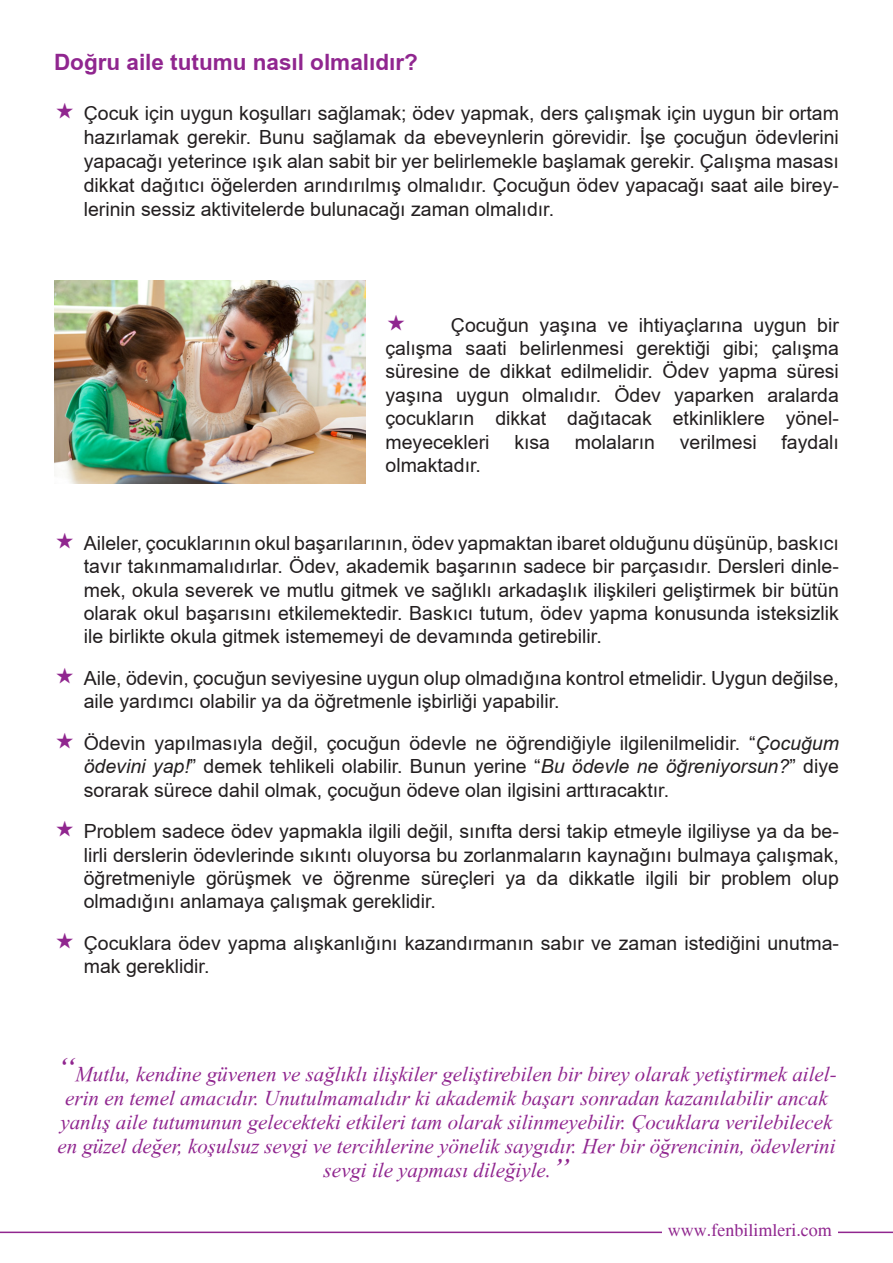
<style>
.page{position:relative;width:893px;height:1263px;background:#fff}
.page>*{position:absolute;margin:0;border:0;box-sizing:border-box;transform-origin:0 0}
.t1{font:700 22.5px "TR Arial";color:#90268f}
.t2{font:italic 21px/24px "TR Times New Roman";color:#90268f;text-align:center}
.t3{font:19.5px/23.4px "TR Arial";color:#231f20;text-align:justify}
.t4{font:18px "Times";color:#90268f}
.s1{font-style:italic}
.s2{font-size:34.5px}
.s3{font-size:33px}
</style>
<div class="page">
<hr style="left:0;top:1231px;width:893px;height:2px;background:#90268f">
<div style="left:662px;top:1224px;width:176px;height:18px;background:#fff"></div>
<img style="left:54px;top:281px;width:312px;height:202px">
<p class="t1" style="left:54px;top:47px;width:365px">Doğru aile tutumu nasıl olmalıdır?</p>
<p class="t3" style="left:84px;top:101px;width:757px;line-height:24px">Çocuk için uygun koşulları sağlamak; ödev yapmak, ders çalışmak için uygun bir ortam hazırlamak gerekir. Bunu sağlamak da ebeveynlerin görevidir. İşe çocuğun ödevlerini yapacağı yeterince ışık alan sabit bir yer belirlemekle başlamak gerekir. Çalışma masası dikkat dağıtıcı öğelerden arındırılmış olmalıdır. Çocuğun ödev yapacağı saat aile birey&shy;lerinin sessiz aktivitelerde bulunacağı zaman olmalıdır.</p>
<p class="t3" style="left:386px;top:313px;width:455px;text-indent:65px">Çocuğun yaşına ve ihtiyaçlarına uygun bir çalışma saati belirlenmesi gerektiği gibi; çalışma süresine de dikkat edilmelidir. Ödev yapma süresi yaşına uygun olmalıdır. Ödev yaparken aralarda çocukların dikkat dağıtacak etkinliklere yönel&shy;meyecekleri</p>
<p class="t3" style="left:514px;top:430px;width:37px">kısa</p>
<p class="t3" style="left:575px;top:430px;width:82px">molaların</p>
<p class="t3" style="left:680px;top:430px;width:78px">verilmesi</p>
<p class="t3" style="left:781px;top:430px;width:59px">faydalı</p>
<p class="t3" style="left:386px;top:453px;width:97px">olmaktadır.</p>
<p class="t3" style="left:84px;top:531px;width:757px">Aileler, çocuklarının okul başarılarının, ödev yapmaktan ibaret olduğunu düşünüp, baskıcı tavır takınmamalıdırlar. Ödev, akademik başarının sadece bir parçasıdır. Dersleri dinle&shy;mek, okula severek ve mutlu gitmek ve sağlıklı arkadaşlık ilişkileri geliştirmek bir bütün olarak okul başarısını etkilemektedir. Baskıcı tutum, ödev yapma konusunda isteksizlik ile birlikte okula gitmek istememeyi de devamında getirebilir.</p>
<p class="t3" style="left:84px;top:666px;width:757px">Aile, ödevin, çocuğun seviyesine uygun olup olmadığına kontrol etmelidir. Uygun değilse, aile yardımcı olabilir ya da öğretmenle işbirliği yapabilir.</p>
<p class="t3" style="left:84px;top:731px;width:757px">Ödevin yapılmasıyla değil, çocuğun ödevle ne öğrendiğiyle ilgilenilmelidir. “<span class="s1">Çocuğum ödevini yap!</span>” demek tehlikeli olabilir. Bunun yerine “<span class="s1">Bu ödevle ne öğreniyorsun?</span>” diye sorarak sürece dahil olmak, çocuğun ödeve olan ilgisini arttıracaktır.</p>
<p class="t3" style="left:84px;top:819px;width:757px">Problem sadece ödev yapmakla ilgili değil, sınıfta dersi takip etmeyle ilgiliyse ya da be&shy;lirli derslerin ödevlerinde sıkıntı oluyorsa bu zorlanmaların kaynağını bulmaya çalışmak, öğretmeniyle görüşmek ve öğrenme süreçleri ya da dikkatle ilgili bir problem olup olmadığını anlamaya çalışmak gereklidir.</p>
<p class="t3" style="left:84px;top:931px;width:757px">Çocuklara ödev yapma alışkanlığını kazandırmanın sabır ve zaman istediğini unutma&shy;mak gereklidir.</p>
<p class="t2" style="left:56px;top:1061px;width:782px"><span class="s2">“</span>Mutlu, kendine güvenen ve sağlıklı ilişkiler geliştirebilen bir birey olarak yetiştirmek ailel&shy;erin en temel amacıdır. Unutulmamalıdır ki akademik başarı sonradan kazanılabilir ancak yanlış aile tutumunun gelecekteki etkileri tam olarak silinmeyebilir. Çocuklara verilebilecek en güzel değer, koşulsuz sevgi ve tercihlerine yönelik saygıdır. Her bir öğrencinin, ödevlerini sevgi ile yapması dileğiyle.<span class="s3">”</span></p>
<p class="t4" style="left:668px;top:1220px;width:165px">www.fenbilimleri.com</p>
</div>
